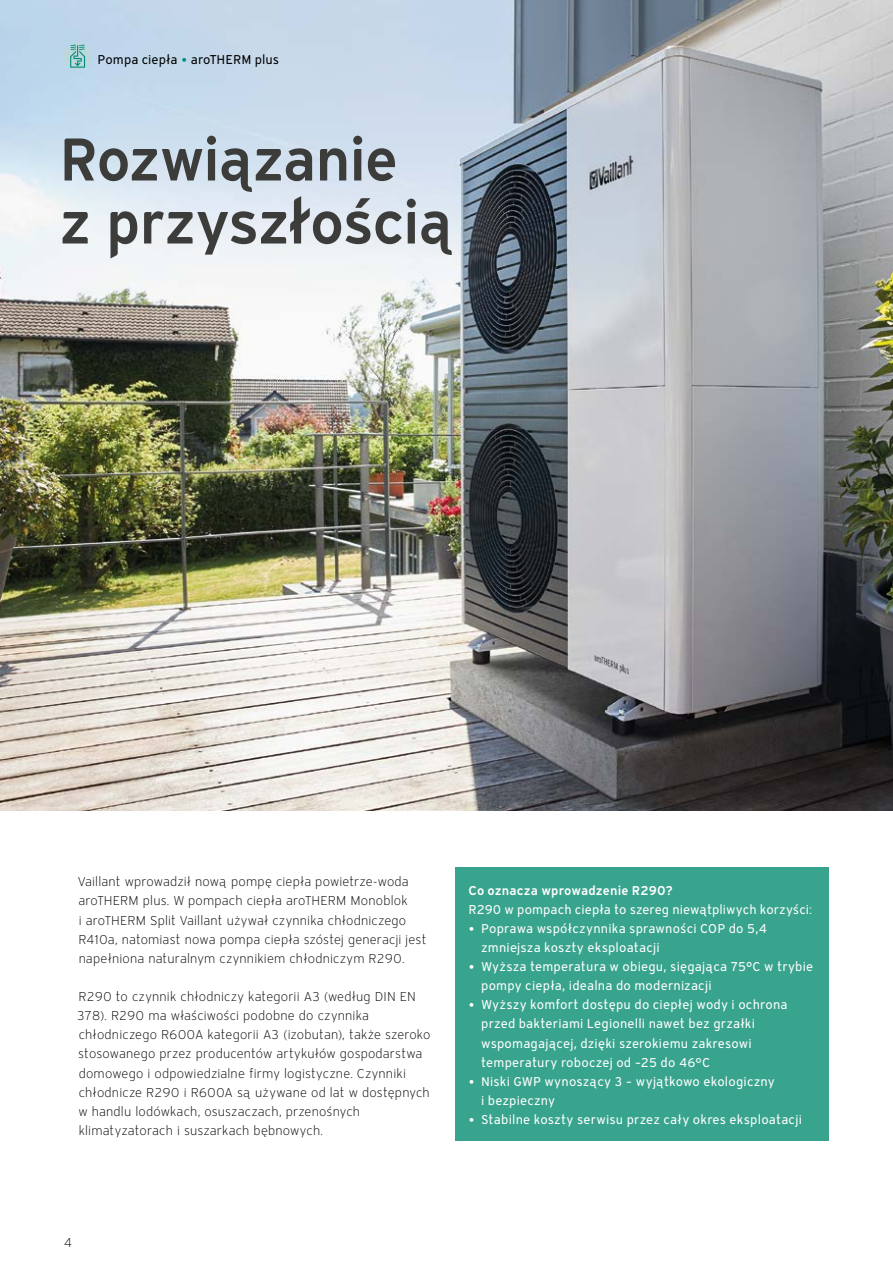
<style>
.page{position:relative;width:893px;height:1263px;background:#fff}
.page>*{position:absolute;margin:0;border:0;box-sizing:border-box;transform-origin:0 0}
.t1{font:600 60px/63px "Vaillant 16";letter-spacing:-.025em;color:#3c3c3b}
.t2{font:300 12.75px/19.2px "Vaillant 16";letter-spacing:.01em;color:#000}
.t3{font:12.75px/19.2px "Vaillant 16";letter-spacing:.01em;color:#fff}
.t4{font:600 12.75px "Vaillant 16";letter-spacing:.01em;color:#fff}
.t5{font:12.75px "Vaillant 16";letter-spacing:.005em;color:#000}
.s1{color:#00897e}
</style>
<div class="page">
<img style="left:0;top:0;width:893px;height:810px">
<div style="left:456px;top:867px;width:373px;height:274px;background:#39a48e"></div>
<div style="left:64px;top:43px;width:27px;height:27px;background:#bcd8db;border-radius:50%"></div>
<svg style="left:70px;top:44px;width:15px;height:24px"></svg>
<p class="t5" style="left:98px;top:51px;width:183px">Pompa ciepła <span class="s1">•</span> aroTHERM plus</p>
<h1 class="t1" style="left:59px;top:126px;width:398px">Rozwiązanie<br>z przyszłością</h1>
<p class="t2" style="left:78px;top:872px;width:350px">Vaillant wprowadził nową pompę ciepła powietrze-woda aroTHERM plus. W pompach ciepła aroTHERM Monoblok<br>i aroTHERM Split Vaillant używał czynnika chłodniczego R410a, natomiast nowa pompa ciepła szóstej generacji jest napełniona naturalnym czynnikiem chłodniczym R290.</p>
<p class="t2" style="left:77px;top:987px;width:355px">R290 to czynnik chłodniczy kategorii A3 (według DIN EN 378). R290 ma właściwości podobne do czynnika chłodniczego R600A kategorii A3 (izobutan), także szeroko stosowanego przez producentów artykułów gospodarstwa domowego i odpowiedzialne firmy logistyczne. Czynniki chłodnicze R290 i R600A są używane od lat w dostępnych w handlu lodówkach, osuszaczach, przenośnych klimatyzatorach i suszarkach bębnowych.</p>
<p class="t4" style="left:468px;top:881px;width:206px">Co oznacza wprowadzenie R290?</p>
<p class="t3" style="left:468px;top:899px;width:345px">R290 w pompach ciepła to szereg niewątpliwych korzyści:</p>
<p class="t3" style="left:481px;top:918px;width:287px;text-indent:-13px">• Poprawa współczynnika sprawności COP do 5,4 zmniejsza koszty eksploatacji</p>
<p class="t3" style="left:481px;top:957px;width:334px;text-indent:-13px">• Wyższa temperatura w obiegu, sięgająca 75°C w trybie pompy ciepła, idealna do modernizacji</p>
<p class="t3" style="left:481px;top:995px;width:308px;text-indent:-13px">• Wyższy komfort dostępu do ciepłej wody i ochrona przed bakteriami Legionelli nawet bez grzałki wspomagającej, dzięki szerokiemu zakresowi temperatury roboczej od –25 do 46°C</p>
<p class="t3" style="left:481px;top:1071px;width:295px;text-indent:-13px">• Niski GWP wynoszący 3 – wyjątkowo ekologiczny i bezpieczny</p>
<p class="t3" style="left:468px;top:1110px;width:335px">• Stabilne koszty serwisu przez cały okres eksploatacji</p>
<p class="t2" style="left:64px;top:1232px;width:10px">4</p>
</div>
